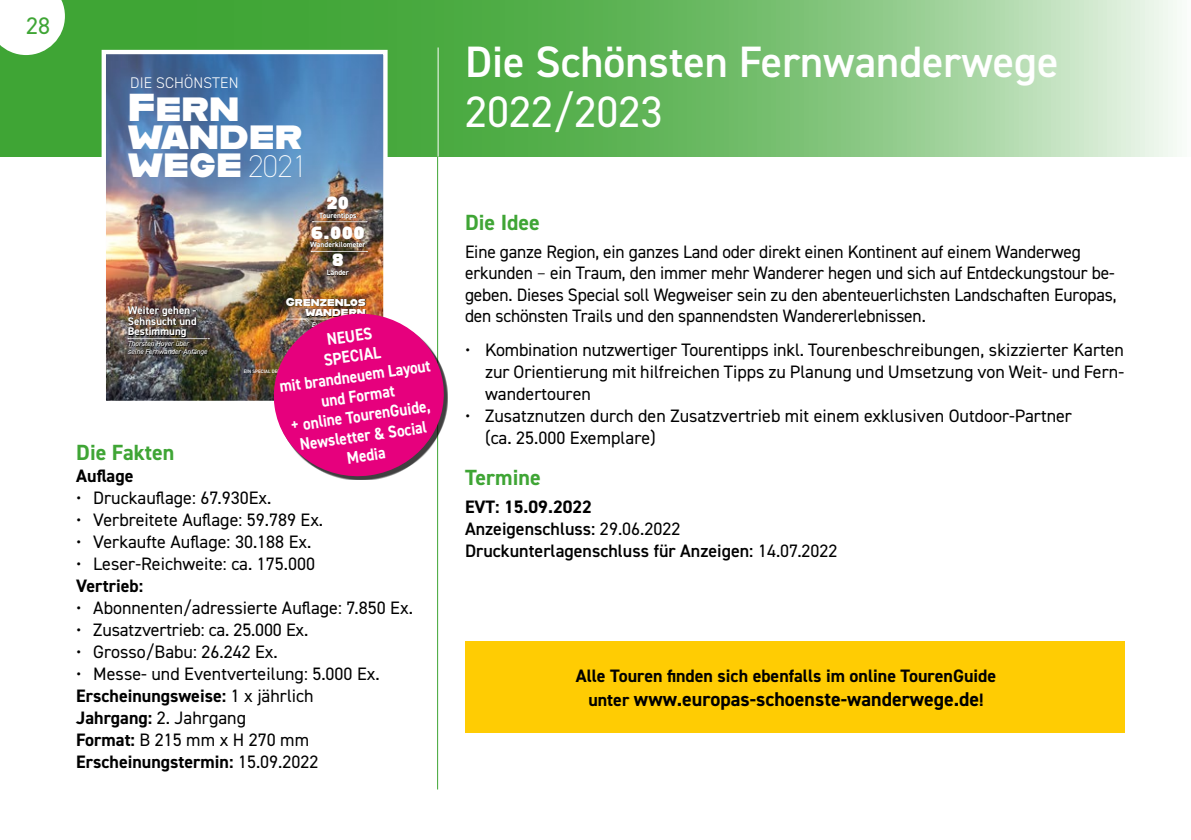
<style>
.page{position:relative;width:1191px;height:840px;background:#fff}
.page>*{position:absolute;margin:0;border:0;box-sizing:border-box;transform-origin:0 0}
.t1{font:600 44px "DIN2014";color:#fff}
.t2{font:44px "DIN2014";color:#fff}
.t3{font:38.8px/27.8px "Alfarn";color:#fff}
.t4{font:200 31.4px "DIN2014";color:#fff}
.t5{font:24px "DIN2014";color:#3fa535}
.t6{font:700 22px "DIN2014";color:#3fa535}
.t7{font:700 20px "DIN2014";color:#000}
.t8{font:18px/22px "DIN2014";letter-spacing:-.01em;color:#000}
.t9{font:600 18px/22px "DIN2014";color:#000}
.t10{font:700 18px "DIN2014";color:#000}
.t11{font:17.6px/30.2px "Alfarn";color:#fff;text-align:center}
.t12{font:700 17px/20px "DIN2014";color:#fff;text-align:center;scale:.9 1}
.t13{font:300 15.4px "DIN2014";letter-spacing:.01em;color:#fff}
.t14{font:11.6px/10.6px "Alfarn";color:#fff;text-align:right}
.t15{font:700 11px/10.6px "DIN2014";color:#fff;text-align:justify}
.t16{font:700 7.6px "DIN2014";color:#fff}
.t17{font:italic 7px/8px "DIN2014";color:#fff}
.t18{font:italic 600 7px "DIN2014";color:#fff}
.t19{font:600 4.8px "DIN2014";letter-spacing:.01em;color:#fff}
.s1{font-weight:700}
.s2{font-weight:300}
.s3{font-weight:400}
.s4{font-size:18px}
</style>
<div class="page">
<svg style="left:0;top:0;width:1177px;height:156px;background:#79c072"></svg>
<hr style="left:437px;top:156px;width:1px;height:633px;background:#3fa535">
<img style="left:99px;top:48px;width:291px;height:353px">
<hr style="left:437px;top:47px;width:1px;height:109px;background:#fff">
<svg style="left:0;top:0;width:65px;height:55px"></svg>
<svg style="left:268px;top:308px;width:180px;height:173px"></svg>
<div style="left:465px;top:640px;width:659px;height:92px;background:#ffcc03"></div>
<h3 class="t5" style="left:26px;top:11px;width:25px">28</h3>
<p class="t13" style="left:130px;top:74px;width:110px">DIE SCHÖNSTEN</p>
<h2 class="t3" style="left:128px;top:92px;width:175px">Fern wander wege</h2>
<h3 class="t4" style="left:248px;top:147px;width:61px">2021</h3>
<p class="t11" style="left:311px;top:187px;width:55px">20<br>6.000</p>
<p class="t11" style="left:332px;top:244px;width:13px">8</p>
<p class="t16" style="left:319px;top:210px;width:39px">Tourentipps</p>
<p class="t16" style="left:310px;top:239px;width:57px">Wanderkilometer</p>
<p class="t16" style="left:327px;top:267px;width:24px">Länder</p>
<p class="t14" style="left:286px;top:296px;width:82px">Grenzenlos wandern</p>
<p class="t15" style="left:128px;top:305px;width:70px">Weiter gehen - Sehnsucht und Bestimmung</p>
<p class="t17" style="left:128px;top:339px;width:81px">Thorsten Hoyer über<br>seine Fernwander-Anfänge</p>
<p class="t12" style="left:273px;top:337px;width:171px;rotate:-8deg">NEUES<br>SPECIAL<br>mit brandneuem Layout und Format<br>+ online TourenGuide,<br>Newsletter &amp; Social<br>Media</p>
<p class="t18" style="left:315px;top:328px;width:53px">Weitwanderwege</p>
<p class="t19" style="left:244px;top:368px;width:67px">EIN SPECIAL DER ZEITSCHRIFT</p>
<p class="t6" style="left:76px;top:437px;width:99px">Die Fakten</p>
<p class="t10" style="left:76px;top:463px;width:59px">Auflage</p>
<p class="t8" style="left:76px;top:486px;width:197px">• Druckauflage: 67.93 0Ex.</p>
<p class="t8" style="left:76px;top:508px;width:248px">• Verbreitete Auflage: 59.789 Ex.</p>
<p class="t8" style="left:76px;top:530px;width:237px">• Verkaufte Auflage: 3 0.188 Ex.</p>
<p class="t8" style="left:76px;top:552px;width:240px">• Leser-Reichweite: ca. 175.000</p>
<p class="t10" style="left:76px;top:573px;width:68px">Vertrieb:</p>
<p class="t8" style="left:76px;top:596px;width:338px">• Abonnenten/adressierte Auflage: 7.850 Ex.</p>
<p class="t8" style="left:76px;top:618px;width:233px">• Zusatzvertrieb: ca. 25.000 Ex.</p>
<p class="t8" style="left:76px;top:640px;width:203px">• Grosso/Babu: 26.242 Ex.</p>
<p class="t8" style="left:76px;top:662px;width:305px">• Messe- und Eventverteilung: 5.000 Ex.<br><span class="s1">Erscheinungsweise:</span> 1 x jährlich<br><span class="s1">Jahrgang:</span> 2. Jahrgang<br><span class="s1">Format:</span> B 215 mm x H 270 mm<br><span class="s1">Erscheinungstermin:</span> 15.09.2022</p>
<h1 class="t1" style="left:465px;top:33px;width:595px">Die Schönsten Fernwanderwege</h1>
<h1 class="t2" style="left:465px;top:85px;width:191px">2022/2023</h1>
<p class="t6" style="left:465px;top:208px;width:76px">Die Idee</p>
<p class="t8" style="left:465px;top:240px;width:653px">Eine ganze Region, ein ganzes Land oder direkt einen Kontinent auf einem Wanderweg erkunden <span class="s2">–</span> ein Traum, den immer mehr Wanderer hegen und sich auf Entdeckungstour be&shy;geben. Dieses Special soll Wegweiser sein zu den abenteuerlichsten Landschaften Europas, den schönsten Trails und den spannendsten Wandererlebnissen.</p>
<p class="t8" style="left:485px;top:338px;width:640px;text-align:justify;text-indent:-20px">• Kombination nutzwertiger Tourentipps inkl. Tourenbeschreibungen, skizzierter Karten zur Orientierung mit hilfreichen Tipps zu Planung und Umsetzung von Weit- und Fern&shy;wandertouren</p>
<p class="t8" style="left:485px;top:404px;width:588px;text-indent:-20px">• Zusatznutzen durch den Zusatzvertrieb mit einem exklusiven Outdoor-Partner (ca. 25.000 Exemplare)</p>
<p class="t6" style="left:465px;top:462px;width:77px">Termine</p>
<p class="t9" style="left:465px;top:495px;width:374px"><span class="s1">EVT: 15.09.2022<br></span>Anzeigenschluss: <span class="s3">29.06.2022<br></span>Druckunterlagenschluss für Anzeigen: <span class="s3">14.07.2022</span></p>
<p class="t10" style="left:576px;top:663px;width:422px">Alle Touren finden sich ebenfalls im online TourenGuide</p>
<p class="t7" style="left:588px;top:685px;width:397px"><span class="s4">unter</span> www.europas-schoenste-wanderwege.de<span class="s4">!</span></p>
</div>
